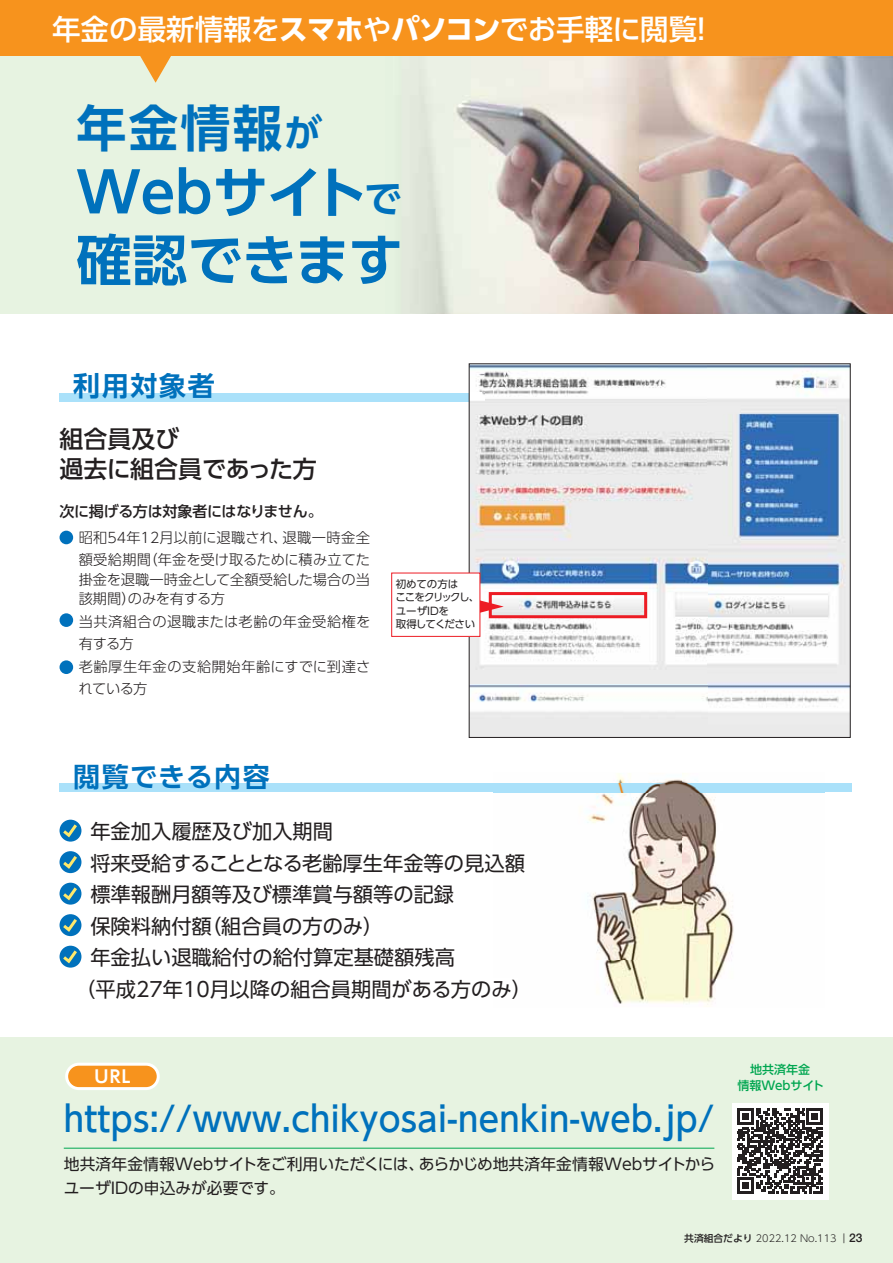
<style>
.page{position:relative;width:893px;height:1263px;background:#fff}
.page>*{position:absolute;margin:0;border:0;box-sizing:border-box;transform-origin:0 0}
.t1{font:55.35px/67.5px "UD Shin Go Pr 6 N De Bold 90 pv RKSJ H";letter-spacing:-.01em;color:#0071bc}
.t2{font:49.95px "UD Shin Go Pr 6 N De Bold 90 pv RKSJ H";color:#0071bc}
.t3{font:34.5px "UD Shin Go Pr 6 N Medium 90 pv RKSJ H";letter-spacing:.01em;color:#0071bc;scale:.95 1}
.t4{font:28.5px "UD Shin Go Pr 6 N Medium 90 pv RKSJ H";color:#fff}
.t5{font:27px "UD Shin Go Pr 6 N De Bold 90 pv RKSJ H";letter-spacing:.06em;color:#0071bc}
.t6{font:24px/30px "UD Shin Go Pr 6 N Medium 90 pv RKSJ H";letter-spacing:-.01em;color:#231f20}
.t7{font:20.25px "UD Shin Go Pr 6 N Regular 90 pv RKSJ H";color:#231f20}
.t8{font:17.1px "UD Shin Go Pr 6 N De Bold 90 pv RKSJ H";color:#fff}
.t9{font:15.75px/24px "UD Shin Go Pr 6 N Regular 90 pv RKSJ H";color:#231f20}
.t10{font:15px "UD Shin Go Pr 6 N Medium 90 pv RKSJ H";letter-spacing:-.025em;color:#231f20}
.t11{font:14.25px/22.5px "UD Shin Go Pr 6 N Light 90 pv RKSJ H";letter-spacing:.005em;color:#231f20}
.t12{font:14.25px/22.5px "UD Shin Go Pr 6 N Light 90 pv RKSJ H";letter-spacing:.035em;color:#231f20}
.t13{font:12px/16.5px "UD Shin Go Pr 6 N Medium 90 pv RKSJ H";color:#00a650;text-align:center}
.t14{font:10.5px/13.5px "UD Shin Go Pr 6 N Regular 90 pv RKSJ H";letter-spacing:-.035em;color:#231f20}
.t15{font:9.75px "UD Shin Go Pr 6 N Light 90 pv RKSJ H";color:#231f20}
.s1{font-family:"UD Shin Go Pr 6 N Bold 90 pv RKSJ H"}
.s2{font-size:37.8px}
.s3{font-family:"UD Shin Go Pr 6 N Medium 90 pv RKSJ H"}
.s4{font-family:"UD Shin Go Pr 6 N Regular 90 pv RKSJ H"}
.s5{font-family:"Helvetica Neue LT Std";font-weight:500;font-size:12px}
</style>
<div class="page">
<div style="left:0;top:1037px;width:893px;height:225px;background:#e7f3e1"></div>
<div style="left:60px;top:784px;width:792px;height:8px;background:#aae1fa"></div>
<div style="left:60px;top:393px;width:425px;height:8px;background:#aae1fa"></div>
<div style="left:0;top:54px;width:893px;height:259px;background:#e7f3e1"></div>
<img style="left:386px;top:55px;width:507px;height:258px">
<div style="left:67px;top:1064px;width:91px;height:24px;background:#f7931d;border-radius:12px"></div>
<div style="left:65px;top:1063px;width:95px;height:27px;border:3px solid #fff;border-radius:12px"></div>
<div style="left:0;top:0;width:893px;height:55px;background:#f7931d"></div>
<svg style="left:136px;top:55px;width:39px;height:28px"></svg>
<svg style="left:60px;top:820px;width:21px;height:22px"></svg>
<svg style="left:60px;top:821px;width:20px;height:18px"></svg>
<svg style="left:60px;top:851px;width:21px;height:22px"></svg>
<svg style="left:60px;top:853px;width:20px;height:18px"></svg>
<svg style="left:60px;top:883px;width:21px;height:22px"></svg>
<svg style="left:60px;top:884px;width:20px;height:18px"></svg>
<svg style="left:60px;top:914px;width:21px;height:22px"></svg>
<svg style="left:60px;top:916px;width:20px;height:18px"></svg>
<svg style="left:60px;top:946px;width:21px;height:22px"></svg>
<svg style="left:60px;top:947px;width:20px;height:18px"></svg>
<hr style="left:64px;top:1148px;width:650px;height:1px;background:#00a650">
<div style="left:60px;top:531px;width:13px;height:13px;background:#0071bc;border-radius:50%"></div>
<div style="left:60px;top:613px;width:13px;height:14px;background:#0071bc;border-radius:50%"></div>
<div style="left:60px;top:660px;width:13px;height:14px;background:#0071bc;border-radius:50%"></div>
<img style="left:471px;top:366px;width:377px;height:370px">
<img style="left:471px;top:393px;width:14px;height:8px">
<div style="left:489px;top:592px;width:158px;height:26px;border:3px solid #ed1c24"></div>
<svg style="left:480px;top:600px;width:24px;height:13px"></svg>
<div style="left:392px;top:573px;width:88px;height:63px;background:#fff"></div>
<div style="left:391px;top:573px;width:89px;height:64px;border:1px solid #ed1c24"></div>
<div style="left:732px;top:1103px;width:96px;height:96px;background:#fff"></div>
<svg style="left:738px;top:1108px;width:85px;height:85px"></svg>
<img style="left:493px;top:773px;width:332px;height:234px">
<img style="left:493px;top:784px;width:332px;height:8px">
<img style="left:493px;top:853px;width:31px;height:19px">
<img style="left:493px;top:979px;width:24px;height:19px">
<h3 class="t4" style="left:52px;top:18px;width:655px">年金の最新情報を<span class="s1">スマホ</span>や<span class="s1">パソコン</span>でお手軽に閲覧!</h3>
<h2 class="t2" style="left:77px;top:109px;width:247px">年金情報<span class="s2">が</span></h2>
<h1 class="t1" style="left:77px;top:166px;width:329px">Webサイト<span class="s2">で</span>確認できます</h1>
<h3 class="t5" style="left:73px;top:375px;width:143px">利用対象者</h3>
<p class="t6" style="left:60px;top:427px;width:259px">組合員及び<br>過去に組合員であった方</p>
<p class="t10" style="left:60px;top:506px;width:265px">次に掲げる方は対象者にはなりません。</p>
<p class="t11" style="left:79px;top:528px;width:293px">昭和54年12月以前に退職され、退職一時金全額受給期間（年金を受け取るために積み立てた</p>
<p class="t11" style="left:79px;top:572px;width:293px;line-height:19.5px">掛金を退職一時金として全額受給した場合の当該期間）のみを有する方</p>
<p class="t12" style="left:79px;top:612px;width:293px">当共済組合の退職または老齢の年金受給権を有する方<br>老齢厚生年金の支給開始年齢にすでに到達されている方</p>
<p class="t14" style="left:395px;top:578px;width:86px">初めての方は<br>ここをクリックし、ユーザIDを<br>取得してください</p>
<h3 class="t5" style="left:73px;top:766px;width:198px">閲覧できる内容</h3>
<p class="t7" style="left:90px;top:824px;width:244px">年金加入履歴及び加入期間</p>
<p class="t7" style="left:90px;top:855px;width:436px">将来受給することとなる老齢厚生年金等の見込額</p>
<p class="t7" style="left:90px;top:887px;width:365px">標準報酬月額等及び標準賞与額等の記録</p>
<p class="t7" style="left:90px;top:918px;width:295px">保険料納付額（組合員の方のみ）</p>
<p class="t7" style="left:90px;top:950px;width:366px">年金払い退職給付の給付算定基礎額残高</p>
<p class="t7" style="left:75px;top:981px;width:458px">（平成27年10月以降の組合員期間がある方のみ）</p>
<p class="t8" style="left:94px;top:1070px;width:38px">URL</p>
<h3 class="t3" style="left:64px;top:1106px;width:686px">https://www.chikyosai-nenkin-web.jp/</h3>
<p class="t9" style="left:64px;top:1154px;width:653px">地共済年金情報Webサイトをご利用いただくには、あらかじめ地共済年金情報WebサイトからユーザIDの申込みが必要です。</p>
<p class="t13" style="left:737px;top:1063px;width:88px">地共済年金<br>情報Webサイト</p>
<p class="t15" style="left:684px;top:1234px;width:180px"><span class="s3">共済組合だより</span> 2022.12 No.113 <span class="s4">｜</span><span class="s5">23</span></p>
</div>
